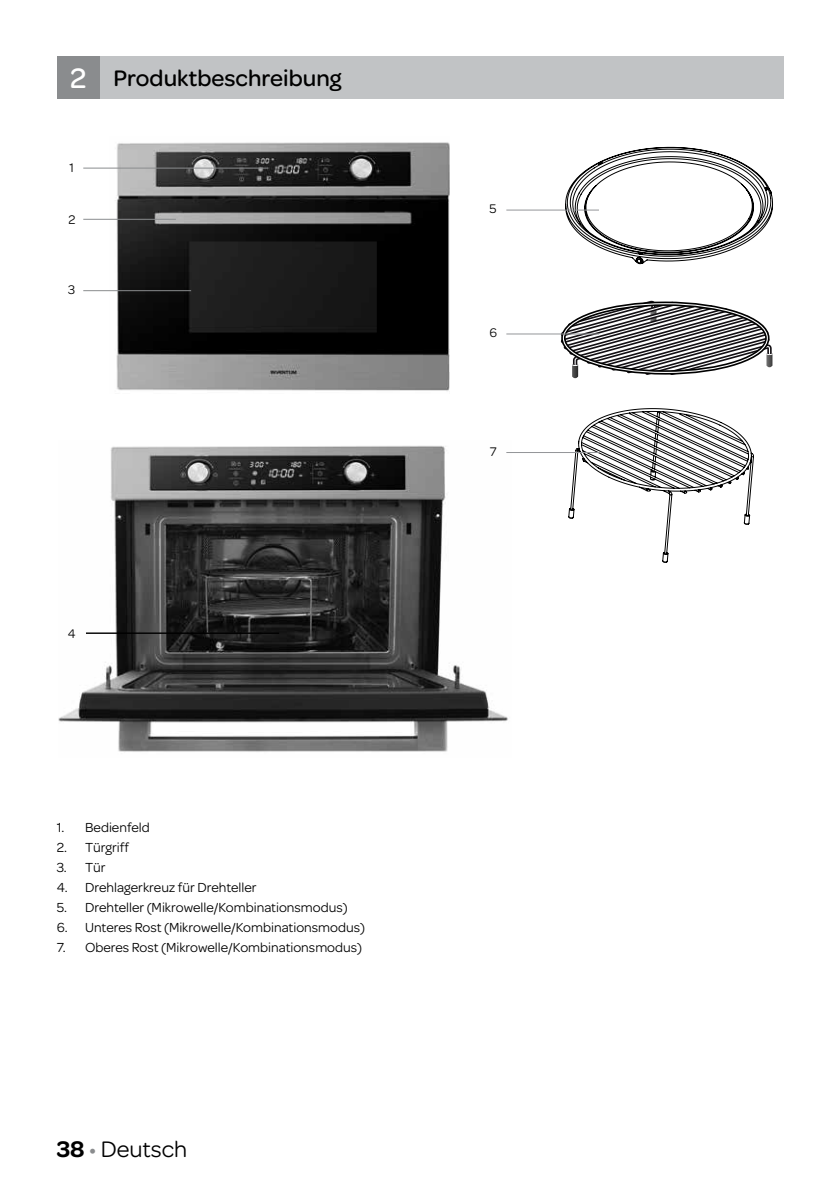
<style>
.page{position:relative;width:840px;height:1191px;background:#fff}
.page>*{position:absolute;margin:0;border:0;box-sizing:border-box;transform-origin:0 0}
.t1{font:500 24px "Omnes";color:#000}
.t2{font:24px "Omnes";color:#000}
.t3{font:14px "Omnes";color:#000}
.t4{font:13.4px "Omnes";color:#000}
.s1{font-size:30px;color:#fff}
.s2{font-weight:600}
.s3{color:#8a8c8e}
</style>
<div class="page">
<svg style="left:560px;top:301px;width:212px;height:77px"></svg>
<div style="left:561px;top:301px;width:208px;height:73px;border:4px solid #000;border-radius:50%"></div>
<img style="left:59px;top:445px;width:449px;height:307px">
<div style="left:85px;top:57px;width:697px;height:42px;background:#c1c3c5"></div>
<div style="left:57px;top:57px;width:42px;height:42px;background:#8a8c8e"></div>
<img style="left:109px;top:142px;width:340px;height:249px">
<hr style="left:83px;top:168px;width:185px;height:1px;background:#8a8c8e">
<hr style="left:83px;top:290px;width:108px;height:1px;background:#8a8c8e">
<hr style="left:83px;top:219px;width:93px;height:1px;background:#8a8c8e">
<hr style="left:86px;top:632px;width:193px;height:2px;background:#000">
<svg style="left:564px;top:147px;width:208px;height:118px"></svg>
<svg style="left:568px;top:408px;width:185px;height:155px"></svg>
<hr style="left:506px;top:210px;width:92px;height:1px;background:#939598">
<hr style="left:506px;top:333px;width:92px;height:1px;background:#939598">
<hr style="left:506px;top:452px;width:92px;height:1px;background:#939598">
<h1 class="t1" style="left:70px;top:62px;width:273px"><span class="s1">2</span> Produktbeschreibung</h1>
<p class="t4" style="left:69px;top:158px;width:6px">1</p>
<p class="t4" style="left:68px;top:211px;width:8px">2</p>
<p class="t4" style="left:68px;top:281px;width:9px">3</p>
<p class="t4" style="left:68px;top:624px;width:9px">4</p>
<p class="t3" style="left:57px;top:818px;width:94px">1. Bedienfeld</p>
<p class="t3" style="left:57px;top:838px;width:74px">2. Türgriff</p>
<p class="t3" style="left:57px;top:858px;width:50px">3. Tür</p>
<p class="t3" style="left:57px;top:878px;width:201px">4. Drehlagerkreuz für Drehteller</p>
<p class="t3" style="left:57px;top:898px;width:292px">5. Drehteller (Mikrowelle/Kombinationsmodus)</p>
<p class="t3" style="left:57px;top:918px;width:309px">6. Unteres Rost (Mikrowelle/Kombinationsmodus)</p>
<p class="t3" style="left:57px;top:938px;width:306px">7. Oberes Rost (Mikrowelle/Kombinationsmodus)</p>
<h1 class="t2" style="left:57px;top:1132px;width:132px"><span class="s2">38</span> <span class="s3">•</span> Deutsch</h1>
<p class="t4" style="left:489px;top:200px;width:9px">5</p>
<p class="t4" style="left:489px;top:324px;width:9px">6</p>
<p class="t4" style="left:489px;top:442px;width:8px">7</p>
</div>
